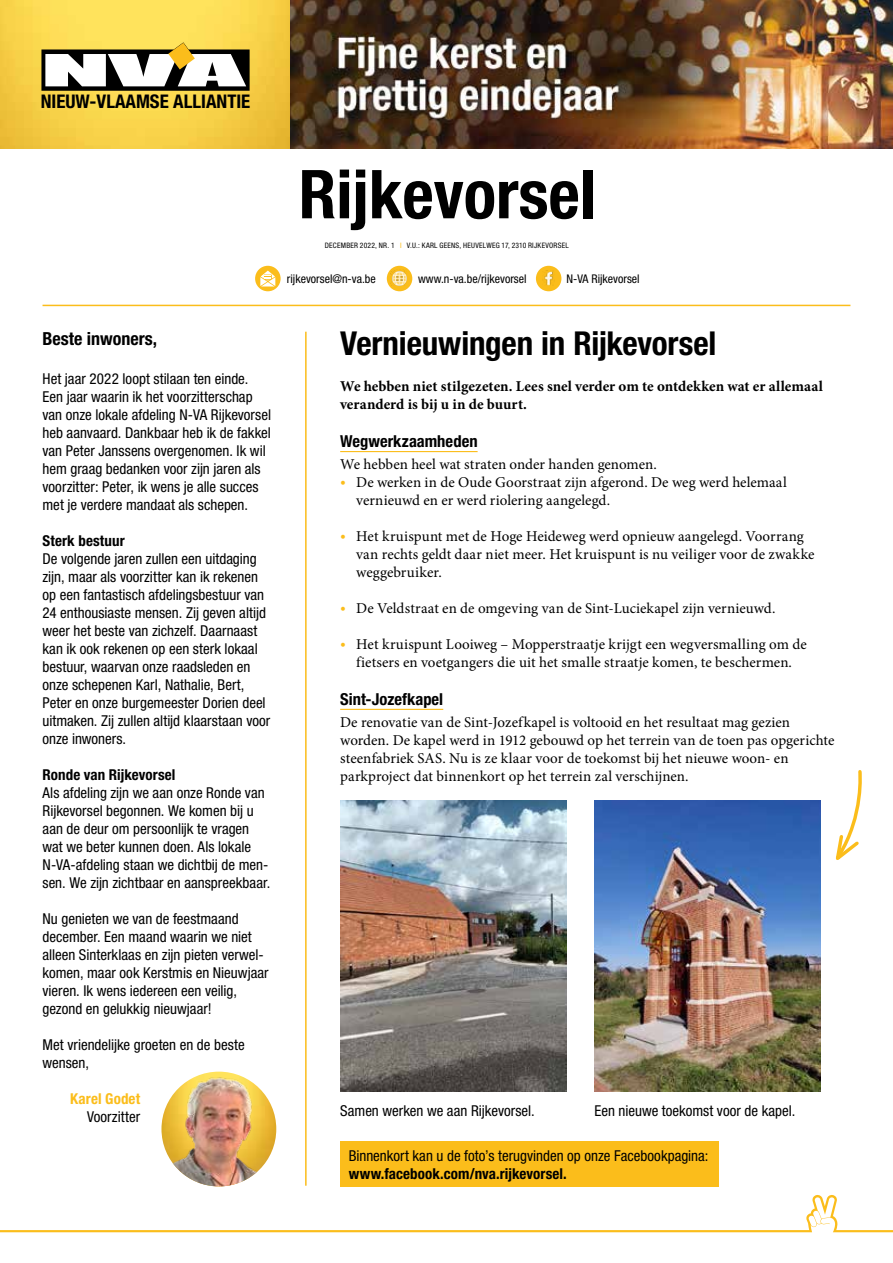
<style>
.page{position:relative;width:893px;height:1263px;background:#fff}
.page>*{position:absolute;margin:0;border:0;box-sizing:border-box;transform-origin:0 0}
.t1{font:700 condensed 67.5px "Helvetica Neue LT Std";color:#000}
.t2{font:700 condensed 33px "Helvetica Neue LT Std";letter-spacing:-.005em;color:#000}
.t3{font:700 condensed 18.9px "Helvetica Neue LT Std";color:#000}
.t4{font:700 condensed 18px "Helvetica Neue LT Std";color:#000}
.t5{font:700 condensed 16.5px "Helvetica Neue LT Std";letter-spacing:.005em;color:#000}
.t6{font:condensed 15px/18px "Helvetica Neue LT Std";color:#000}
.t7{font:15px/18px "Minion Pro";color:#000}
.t8{font:700 15px/18px "Minion Pro";color:#000}
.t9{font:700 condensed 15px "Helvetica Neue LT Std";letter-spacing:.005em;color:#000}
.t10{font:700 condensed 15px "Helvetica Neue LT Std";letter-spacing:.01em;color:#fbbd1b}
.t11{font:condensed 12px "Helvetica Neue LT Std";color:#000}
.t12{font:condensed 7.5px "Helvetica Neue LT Std";letter-spacing:.035em;color:#000}
.s1{color:#fbbd1b}
</style>
<div class="page">
<img style="left:289px;top:0;width:604px;height:149px">
<hr style="left:340px;top:451px;width:138px;height:1px;background:#fbbd1b">
<hr style="left:340px;top:709px;width:103px;height:1px;background:#fbbd1b">
<div style="left:340px;top:1141px;width:379px;height:46px;background:#fbbd1b"></div>
<hr style="left:305px;top:332px;width:2px;height:854px;background:#fbbd1b">
<img style="left:161px;top:1071px;width:115px;height:115px;border-radius:57px">
<img style="left:340px;top:800px;width:226px;height:291px">
<img style="left:594px;top:800px;width:226px;height:291px">
<svg style="left:835px;top:770px;width:27px;height:90px"></svg>
<hr style="left:43px;top:305px;width:807px;height:1px;background:#fbbd1b">
<div style="left:387px;top:266px;width:25px;height:25px;background:#fbbd1b;border-radius:50%"></div>
<img style="left:390px;top:269px;width:19px;height:19px">
<svg style="left:255px;top:266px;width:26px;height:25px"></svg>
<svg style="left:260px;top:271px;width:15px;height:15px"></svg>
<div style="left:536px;top:266px;width:25px;height:25px;background:#fbbd1b;border-radius:50%"></div>
<img style="left:544px;top:270px;width:9px;height:16px">
<svg style="left:0;top:0;width:289px;height:149px;background:#f7d24a"></svg>
<svg style="left:41px;top:42px;width:209px;height:49px"></svg>
<svg style="left:0;top:1195px;width:893px;height:37px"></svg>
<p class="t3" style="left:41px;top:90px;width:211px">NIEUW-VLAAMSE ALLIANTIE</p>
<h1 class="t1" style="left:299px;top:153px;width:299px">Rijkevorsel</h1>
<p class="t12" style="left:325px;top:241px;width:245px">DECEMBER 2022, NR. 1 <span class="s1">I</span> V.U.: KARL GEENS, HEUVELWEG 17, 2310 RIJKEVORSEL</p>
<p class="t11" style="left:287px;top:272px;width:90px">rijkevorsel@n-va.be</p>
<p class="t11" style="left:418px;top:272px;width:110px">www.n-va.be/rijkevorsel</p>
<p class="t11" style="left:567px;top:272px;width:75px">N-VA Rijkevorsel</p>
<h2 class="t2" style="left:340px;top:324px;width:378px">Vernieuwingen in Rijkevorsel</h2>
<p class="t8" style="left:340px;top:377px;width:484px">We hebben niet stilgezeten. Lees snel verder om te ontdekken wat er allemaal veranderd is bij u in de buurt.</p>
<p class="t5" style="left:340px;top:431px;width:139px">Wegwerkzaamheden</p>
<p class="t7" style="left:340px;top:455px;width:318px">We hebben heel wat straten onder handen genomen.</p>
<p class="t7" style="left:356px;top:473px;width:432px;text-indent:-16px"><span class="s1">•</span> De werken in de Oude Goorstraat zijn afgerond. De weg werd helemaal vernieuwd en er werd riolering aangelegd.</p>
<p class="t7" style="left:356px;top:527px;width:460px;text-indent:-16px"><span class="s1">•</span> Het kruispunt met de Hoge Heideweg werd opnieuw aangelegd. Voorrang van rechts geldt daar niet meer. Het kruispunt is nu veiliger voor de zwakke weggebruiker.</p>
<p class="t7" style="left:340px;top:599px;width:437px"><span class="s1">•</span> De Veldstraat en de omgeving van de Sint-Luciekapel zijn vernieuwd.</p>
<p class="t7" style="left:340px;top:635px;width:468px;text-align:center"><span class="s1">•</span> Het kruispunt Looiweg – Mopperstraatje krijgt een wegversmalling om de fietsers en voetgangers die uit het smalle straatje komen, te beschermen.</p>
<p class="t5" style="left:340px;top:689px;width:105px">Sint-Jozefkapel</p>
<p class="t7" style="left:340px;top:713px;width:496px">De renovatie van de Sint-Jozefkapel is voltooid en het resultaat mag gezien worden. De kapel werd in 1912 gebouwd op het terrein van de toen pas opgerichte steenfabriek SAS. Nu is ze klaar voor de toekomst bij het nieuwe woon- en parkproject dat binnenkort op het terrein zal verschijnen.</p>
<p class="t4" style="left:43px;top:327px;width:116px">Beste inwoners,</p>
<p class="t6" style="left:43px;top:369px;width:230px">Het jaar 2022 loopt stilaan ten einde.<br>Een jaar waarin ik het voorzitterschap van onze lokale afdeling N-VA Rijkevorsel heb aanvaard. Dankbaar heb ik de fakkel van Peter Janssens overgenomen. Ik wil hem graag bedanken voor zijn jaren als voorzitter: Peter, ik wens je alle succes met je verdere mandaat als schepen.</p>
<p class="t9" style="left:43px;top:531px;width:84px">Sterk bestuur</p>
<p class="t6" style="left:43px;top:549px;width:229px">De volgende jaren zullen een uitdaging zijn, maar als voorzitter kan ik rekenen op een fantastisch afdelingsbestuur van 24 enthousiaste mensen. Zij geven altijd weer het beste van zichzelf. Daarnaast kan ik ook rekenen op een sterk lokaal bestuur, waarvan onze raadsleden en onze schepenen Karl, Nathalie, Bert, Peter en onze burgemeester Dorien deel uitmaken. Zij zullen altijd klaarstaan voor onze inwoners.</p>
<p class="t9" style="left:43px;top:765px;width:134px">Ronde van Rijkevorsel</p>
<p class="t6" style="left:43px;top:783px;width:229px">Als afdeling zijn we aan onze Ronde van Rijkevorsel begonnen. We komen bij u aan de deur om persoonlijk te vragen wat we beter kunnen doen. Als lokale N-VA-afdeling staan we dichtbij de men&shy;sen. We zijn zichtbaar en aanspreekbaar.</p>
<p class="t6" style="left:43px;top:909px;width:228px">Nu genieten we van de feestmaand december. Een maand waarin we niet alleen Sinterklaas en zijn pieten verwel&shy;komen, maar ook Kerstmis en Nieuwjaar vieren. Ik wens iedereen een veilig, gezond en gelukkig nieuwjaar!</p>
<p class="t6" style="left:43px;top:1035px;width:204px">Met vriendelijke groeten en de beste wensen,</p>
<p class="t10" style="left:70px;top:1089px;width:71px">Karel Godet</p>
<p class="t6" style="left:87px;top:1107px;width:55px">Voorzitter</p>
<p class="t6" style="left:340px;top:1102px;width:196px">Samen werken we aan Rijkevorsel.</p>
<p class="t6" style="left:594px;top:1102px;width:202px">Een nieuwe toekomst voor de kapel.</p>
<p class="t6" style="left:349px;top:1146px;width:361px">Binnenkort kan u de foto’s terugvinden op onze Facebookpagina:</p>
<p class="t9" style="left:349px;top:1164px;width:220px">www.facebook.com/nva.rijkevorsel.</p>
</div>
